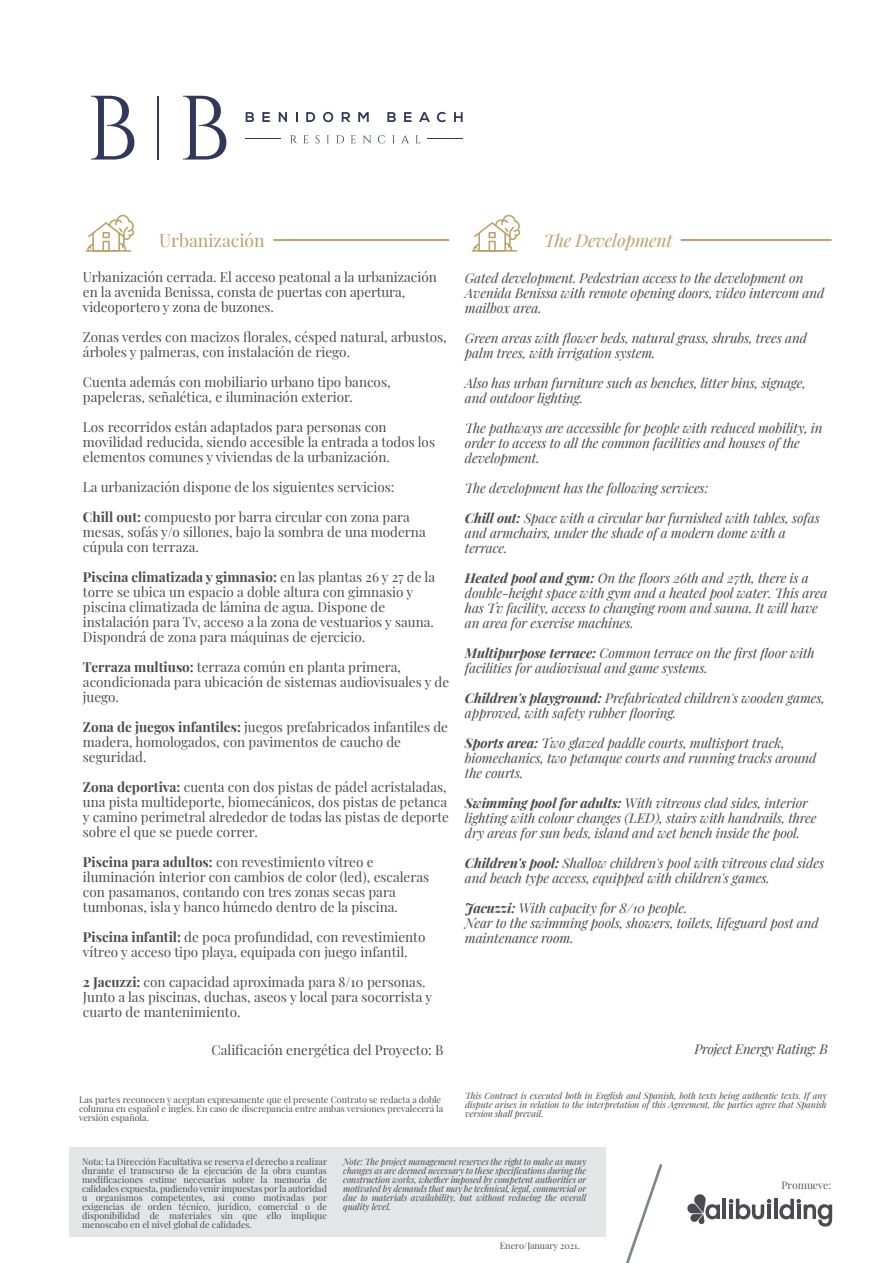
<style>
.page{position:relative;width:893px;height:1263px;background:#fff}
.page>*{position:absolute;margin:0;border:0;box-sizing:border-box;transform-origin:0 0}
.t1{font:italic 17.7px "Playfair Display";letter-spacing:-.01em;color:#bba16a}
.t2{font:17.7px "Playfair Display";color:#bba16a}
.t3{font:13.5px/15px "Playfair Display";color:#4c4a51}
.t4{font:italic 13.5px/15px "Playfair Display";letter-spacing:-.01em;color:#4c4a51}
.t5{font:10.35px "Playfair Display";letter-spacing:-.005em;color:#57575e}
.t6{font:9px/9px "Playfair Display";color:#4c4a51;text-align:justify}
.t7{font:italic 9px/9px "Playfair Display";letter-spacing:-.01em;color:#4c4a51;text-align:justify}
.s1{font-weight:700}
</style>
<div class="page">
<hr style="left:86px;top:250px;width:45px;height:2px;background:#bba16a">
<svg style="left:87px;top:215px;width:48px;height:37px"></svg>
<hr style="left:273px;top:239px;width:176px;height:2px;background:#bda56d">
<hr style="left:472px;top:250px;width:45px;height:2px;background:#bba16a">
<svg style="left:473px;top:215px;width:48px;height:37px"></svg>
<hr style="left:681px;top:239px;width:150px;height:2px;background:#bda56d">
<hr style="left:157px;top:96px;width:1px;height:63px;background:#30385c">
<svg style="left:91px;top:96px;width:43px;height:64px"></svg>
<svg style="left:183px;top:96px;width:43px;height:64px"></svg>
<hr style="left:245px;top:138px;width:36px;height:1px;background:#30385c">
<hr style="left:427px;top:138px;width:36px;height:1px;background:#30385c">
<svg style="left:246px;top:112px;width:8px;height:10px"></svg>
<svg style="left:262px;top:112px;width:8px;height:10px"></svg>
<svg style="left:279px;top:112px;width:8px;height:10px"></svg>
<svg style="left:296px;top:112px;width:2px;height:10px"></svg>
<svg style="left:306px;top:112px;width:9px;height:10px"></svg>
<svg style="left:323px;top:112px;width:10px;height:10px"></svg>
<svg style="left:342px;top:112px;width:8px;height:10px"></svg>
<svg style="left:358px;top:112px;width:11px;height:10px"></svg>
<svg style="left:387px;top:112px;width:9px;height:10px"></svg>
<svg style="left:404px;top:112px;width:7px;height:10px"></svg>
<svg style="left:419px;top:112px;width:11px;height:10px"></svg>
<svg style="left:437px;top:112px;width:9px;height:10px"></svg>
<svg style="left:454px;top:112px;width:9px;height:10px"></svg>
<svg style="left:290px;top:135px;width:7px;height:8px"></svg>
<svg style="left:303px;top:135px;width:6px;height:8px"></svg>
<svg style="left:315px;top:135px;width:5px;height:8px"></svg>
<svg style="left:327px;top:135px;width:2px;height:8px"></svg>
<svg style="left:336px;top:135px;width:8px;height:8px"></svg>
<svg style="left:351px;top:135px;width:5px;height:8px"></svg>
<svg style="left:363px;top:135px;width:8px;height:8px"></svg>
<svg style="left:378px;top:135px;width:7px;height:8px"></svg>
<svg style="left:401px;top:135px;width:8px;height:8px"></svg>
<svg style="left:415px;top:135px;width:6px;height:8px"></svg>
<svg style="left:687px;top:1194px;width:33px;height:30px"></svg>
<hr style="left:722px;top:1199px;width:4px;height:20px;background:#4c4a51">
<svg style="left:729px;top:1199px;width:42px;height:20px"></svg>
<hr style="left:767px;top:1204px;width:4px;height:15px;background:#4c4a51">
<hr style="left:774px;top:1199px;width:4px;height:20px;background:#4c4a51">
<svg style="left:779px;top:1199px;width:53px;height:27px"></svg>
<svg style="left:626px;top:1164px;width:37px;height:98px"></svg>
<div style="left:70px;top:1148px;width:536px;height:89px;background:#e4e5e7"></div>
<h1 class="t2" style="left:159px;top:226px;width:107px">Urbanización</h1>
<p class="t3" style="left:83px;top:269px;width:355px">Urbanización cerrada. El acceso peatonal a la urbanización en la avenida Benissa, consta de puertas con apertura, videoportero y zona de buzones.</p>
<p class="t3" style="left:83px;top:329px;width:365px">Zonas verdes con macizos florales, césped natural, arbustos, árboles y palmeras, con instalación de riego.</p>
<p class="t3" style="left:83px;top:374px;width:309px">Cuenta además con mobiliario urbano tipo bancos, papeleras, señalética, e iluminación exterior.</p>
<p class="t3" style="left:83px;top:419px;width:354px">Los recorridos están adaptados para personas con movilidad reducida, siendo accesible la entrada a todos los elementos comunes y viviendas de la urbanización.</p>
<p class="t3" style="left:83px;top:479px;width:313px">La urbanización dispone de los siguientes servicios:</p>
<p class="t3" style="left:83px;top:509px;width:344px"><span class="s1">Chill out:</span> compuesto por barra circular con zona para mesas, sofás y/o sillones, bajo la sombra de una moderna cúpula con terraza.</p>
<p class="t3" style="left:83px;top:569px;width:354px"><span class="s1">Piscina climatizada y gimnasio:</span> en las plantas 26 y 27 de la torre se ubica un espacio a doble altura con gimnasio y piscina climatizada de lámina de agua. Dispone de instalación para Tv, acceso a la zona de vestuarios y sauna.<br>Dispondrá de zona para máquinas de ejercicio.</p>
<p class="t3" style="left:83px;top:659px;width:368px"><span class="s1">Terraza multiuso:</span> terraza común en planta primera, acondicionada para ubicación de sistemas audiovisuales y de juego.</p>
<p class="t3" style="left:83px;top:719px;width:367px"><span class="s1">Zona de juegos infantiles:</span> juegos prefabricados infantiles de madera, homologados, con pavimentos de caucho de seguridad.</p>
<p class="t3" style="left:83px;top:779px;width:368px"><span class="s1">Zona deportiva:</span> cuenta con dos pistas de pádel acristaladas, una pista multideporte, biomecánicos, dos pistas de petanca y camino perimetral alrededor de todas las pistas de deporte sobre el que se puede correr.</p>
<p class="t3" style="left:83px;top:854px;width:348px"><span class="s1">Piscina para adultos:</span> con revestimiento vítreo e iluminación interior con cambios de color (led), escaleras con pasamanos, contando con tres zonas secas para tumbonas, isla y banco húmedo dentro de la piscina.</p>
<p class="t3" style="left:83px;top:929px;width:344px"><span class="s1">Piscina infantil:</span> de poca profundidad, con revestimiento vítreo y acceso tipo playa, equipada con juego infantil.</p>
<p class="t3" style="left:83px;top:974px;width:351px"><span class="s1">2 Jacuzzi:</span> con capacidad aproximada para 8/10 personas.<br>Junto a las piscinas, duchas, aseos y local para socorrista y cuarto de mantenimiento.</p>
<h1 class="t1" style="left:544px;top:226px;width:130px">The Development</h1>
<p class="t4" style="left:465px;top:269px;width:361px">Gated development. Pedestrian access to the development on<br>Avenida Benissa with remote opening doors, video intercom and mailbox area.</p>
<p class="t4" style="left:465px;top:329px;width:344px">Green areas with flower beds, natural grass, shrubs, trees and palm trees, with irrigation system.</p>
<p class="t4" style="left:465px;top:374px;width:342px">Also has urban furniture such as benches, litter bins, signage, and outdoor lighting.</p>
<p class="t4" style="left:465px;top:419px;width:359px">The pathways are accessible for people with reduced mobility, in order to access to all the common facilities and houses of the development.</p>
<p class="t4" style="left:465px;top:479px;width:245px">The development has the following services:</p>
<p class="t4" style="left:465px;top:509px;width:356px"><span class="s1">Chill out:</span> Space with a circular bar furnished with tables, sofas and armchairs, under the shade of a modern dome with a terrace.</p>
<p class="t4" style="left:465px;top:569px;width:364px"><span class="s1">Heated pool and gym:</span> On the floors 26th and 27th, there is a double-height space with gym and a heated pool water. This area has Tv facility, access to changing room and sauna. It will have an area for exercise machines.</p>
<p class="t4" style="left:465px;top:644px;width:351px"><span class="s1">Multipurpose terrace:</span> Common terrace on the first floor with facilities for audiovisual and game systems.</p>
<p class="t4" style="left:465px;top:689px;width:361px"><span class="s1">Children's playground:</span> Prefabricated children's wooden games, approved, with safety rubber flooring.</p>
<p class="t4" style="left:465px;top:734px;width:353px"><span class="s1">Sports area:</span> Two glazed paddle courts, multisport track, biomechanics, two petanque courts and running tracks around the courts.</p>
<p class="t4" style="left:465px;top:794px;width:353px"><span class="s1">Swimming pool for adults:</span> With vitreous clad sides, interior lighting with colour changes (LED), stairs with handrails, three dry areas for sun beds, island and wet bench inside the pool.</p>
<p class="t4" style="left:465px;top:854px;width:361px"><span class="s1">Children's pool:</span> Shallow children's pool with vitreous clad sides and beach type access, equipped with children's games.</p>
<p class="t4" style="left:465px;top:899px;width:355px"><span class="s1">Jacuzzi:</span> With capacity for 8/10 people.<br>Near to the swimming pools, showers, toilets, lifeguard post and maintenance room.</p>
<p class="t3" style="left:211px;top:1041px;width:233px">Calificación energética del Proyecto: B</p>
<p class="t4" style="left:695px;top:1041px;width:135px">Project Energy Rating: B</p>
<p class="t6" style="left:79px;top:1094px;width:366px;text-align:left">Las partes reconocen y aceptan expresamente que el presente Contrato se redacta a doble columna en español e inglés. En caso de discrepancia entre ambas versiones prevalecerá la versión española.</p>
<p class="t7" style="left:465px;top:1091px;width:363px">This Contract is executed both in English and Spanish, both texts being authentic texts. If any dispute arises in relation to the interpretation of this Agreement, the parties agree that Spanish version shall prevail.</p>
<p class="t6" style="left:82px;top:1156px;width:246px">Nota: La Dirección Facultativa se reserva el derecho a realizar durante el transcurso de la ejecución de la obra cuantas modificaciones estime necesarias sobre la memoria de calidades expuesta, pudiendo venir impuestas por la autoridad u organismos competentes, así como motivadas por exigencias de orden técnico, jurídico, comercial o de disponibilidad de materiales sin que ello implique menoscabo en el nivel global de calidades.</p>
<p class="t7" style="left:343px;top:1156px;width:245px">Note: The project management reserves the right to make as many changes as are deemed necessary to these specifications during the construction works, whether imposed by competent authorities or motivated by demands that may be technical, legal, commercial or due to materials availability, but without reducing the overall quality level.</p>
<p class="t6" style="left:500px;top:1240px;width:81px">Enero/January 2021.</p>
<p class="t5" style="left:781px;top:1176px;width:51px">Promueve:</p>
</div>
